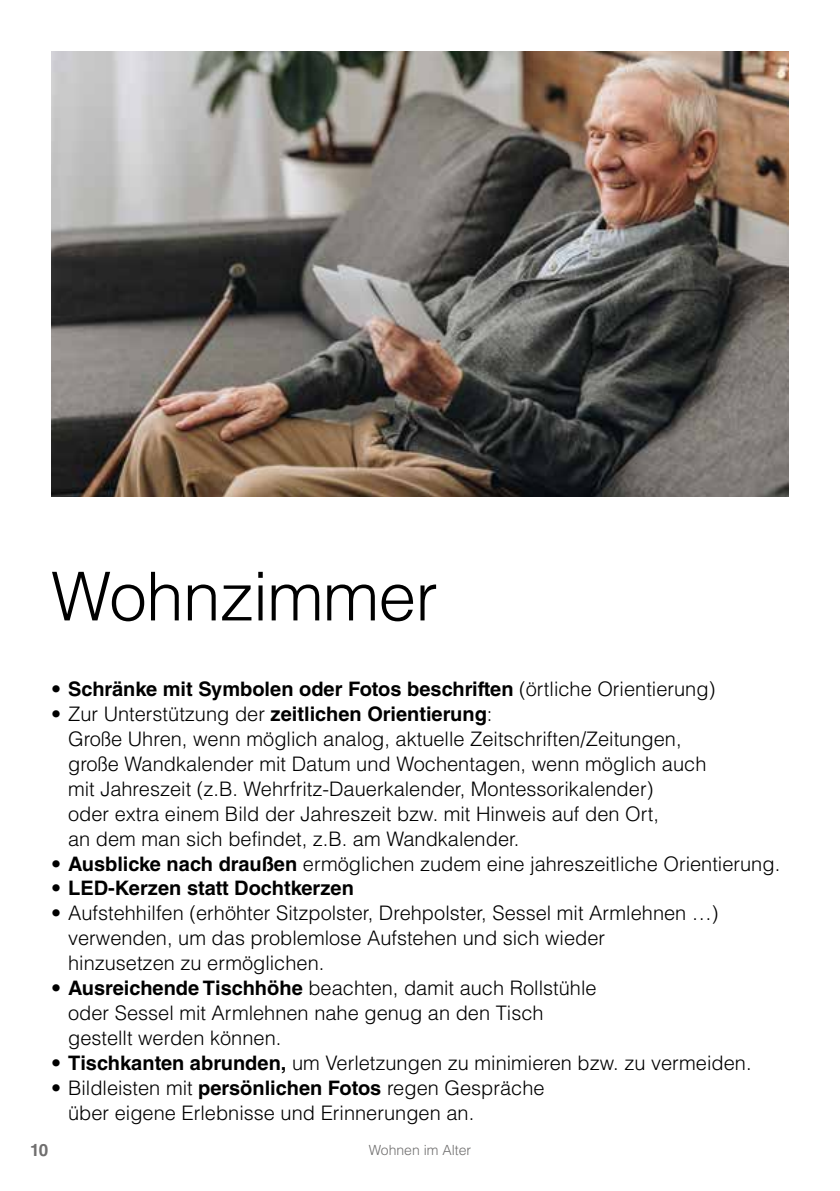
<style>
.page{position:relative;width:840px;height:1191px;background:#fff}
.page>*{position:absolute;margin:0;border:0;box-sizing:border-box;transform-origin:0 0}
.t1{font:300 67.4px "Helvetica LT Std";letter-spacing:-.01em;color:#000}
.t2{font:300 20px/25px "Helvetica LT Std";color:#000}
.t3{font:700 20px "Helvetica LT Std";color:#000}
.t4{font:700 17px "Helvetica LT Std";color:#706f6f}
.t5{font:300 14px "Helvetica LT Std";color:#706f6f}
.s1{font-weight:300}
.s2{font-weight:700}
</style>
<div class="page">
<img style="left:51px;top:51px;width:737px;height:445px">
<h1 class="t1" style="left:51px;top:554px;width:388px">Wohnzimmer</h1>
<p class="t3" style="left:51px;top:676px;width:665px"><span class="s1">•</span> Schränke mit Symbolen oder Fotos beschriften <span class="s1">(örtliche Orientierung)</span></p>
<p class="t2" style="left:68px;top:701px;width:639px;text-indent:-17px">• Zur Unterstützung der <span class="s2">zeitlichen Orientierung</span>:<br>Große Uhren, wenn möglich analog, aktuelle Zeitschriften/Zeitungen, große Wandkalender mit Datum und Wochentagen, wenn möglich auch mit Jahreszeit (z.B. Wehrfritz-Dauerkalender, Montessorikalender)<br>oder extra einem Bild der Jahreszeit bzw. mit Hinweis auf den Ort,<br>an dem man sich befindet, z.B. am Wandkalender.</p>
<p class="t2" style="left:51px;top:850px;width:730px">• <span class="s2">Ausblicke nach draußen</span> ermöglichen zudem eine jahreszeitliche Orientierung.</p>
<p class="t3" style="left:51px;top:876px;width:304px"><span class="s1">•</span> LED-Kerzen statt Dochtkerzen</p>
<p class="t2" style="left:68px;top:900px;width:651px;text-indent:-17px">• Aufstehhilfen (erhöhter Sitzpolster, Drehpolster, Sessel mit Armlehnen …) verwenden, um das problemlose Aufstehen und sich wieder<br>hinzusetzen zu ermöglichen.</p>
<p class="t2" style="left:68px;top:975px;width:529px;text-indent:-17px">• <span class="s2">Ausreichende Tischhöhe</span> beachten, damit auch Rollstühle oder Sessel mit Armlehnen nahe genug an den Tisch gestellt werden können.</p>
<p class="t2" style="left:51px;top:1050px;width:701px">• <span class="s2">Tischkanten abrunden,</span> um Verletzungen zu minimieren bzw. zu vermeiden.</p>
<p class="t2" style="left:68px;top:1075px;width:478px;text-indent:-17px">• Bildleisten mit <span class="s2">persönlichen Fotos</span> regen Gespräche über eigene Erlebnisse und Erinnerungen an.</p>
<p class="t4" style="left:30px;top:1139px;width:19px">10</p>
<p class="t5" style="left:368px;top:1141px;width:104px">Wohnen im Alter</p>
</div>
